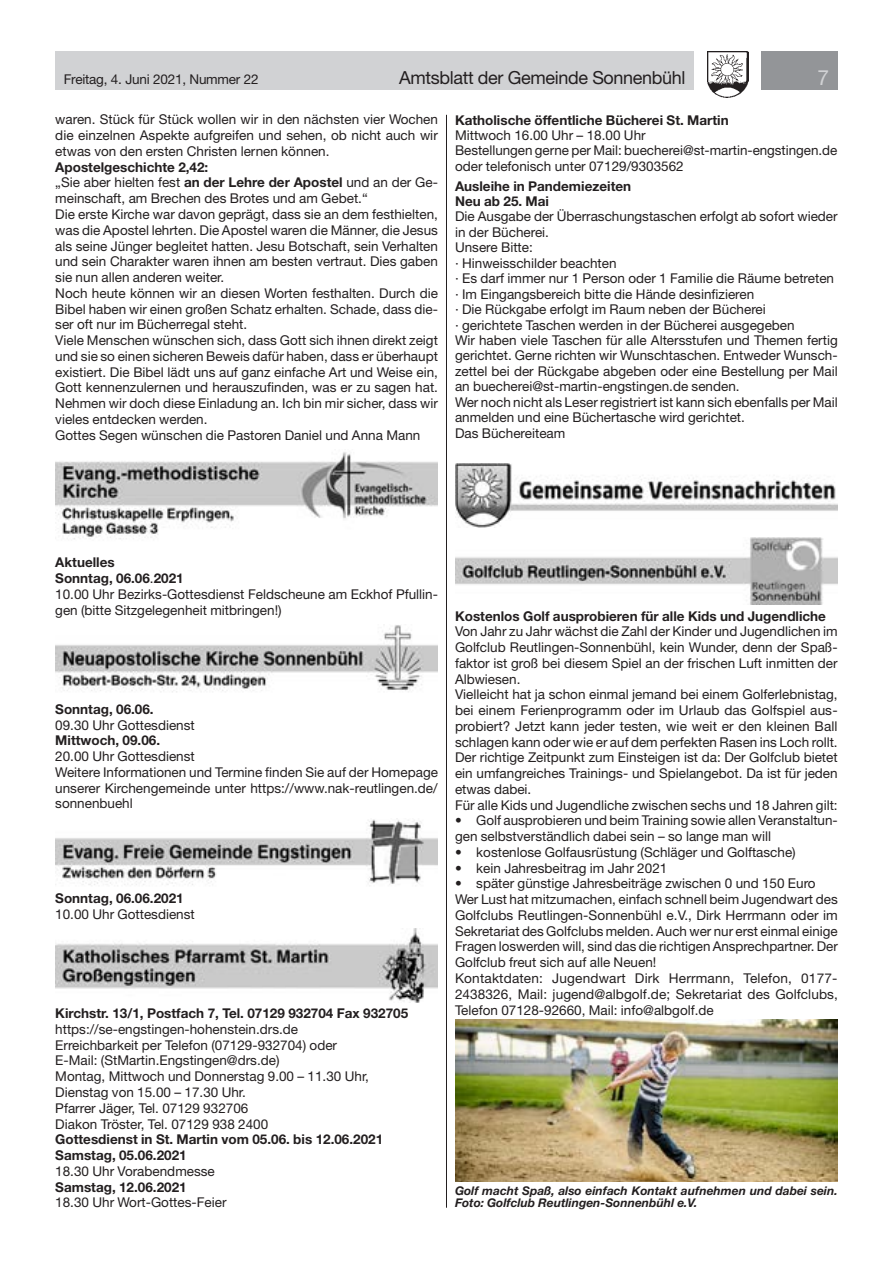
<style>
.page{position:relative;width:893px;height:1263px;background:#fff}
.page>*{position:absolute;margin:0;border:0;box-sizing:border-box;transform-origin:0 0}
.t1{font:21px "Helvetica Neue LT Std";color:#d1d2d4}
.t2{font:18px "Helvetica Neue LT Std";letter-spacing:-.02em;color:#231f20}
.t3{font:13.5px/15.8px "Helvetica Neue LT Std";color:#231f20}
.t4{font:700 13.5px/15.8px "Helvetica Neue LT Std";color:#231f20}
.t5{font:italic 700 12px/12.8px "Helvetica Neue LT Std";color:#231f20}
.s1{font-weight:700}
</style>
<div class="page">
<div style="left:55px;top:51px;width:639px;height:38px;background:#d1d2d4"></div>
<div style="left:761px;top:51px;width:77px;height:38px;background:#939598"></div>
<img style="left:707px;top:51px;width:41px;height:47px">
<img style="left:55px;top:452px;width:383px;height:88px">
<img style="left:55px;top:625px;width:383px;height:67px">
<img style="left:55px;top:818px;width:383px;height:67px">
<img style="left:55px;top:929px;width:383px;height:73px">
<img style="left:455px;top:463px;width:383px;height:64px">
<img style="left:455px;top:537px;width:383px;height:68px">
<img style="left:455px;top:1020px;width:383px;height:161px">
<hr style="left:446px;top:115px;width:1px;height:1093px;background:#231f20">
<p class="t3" style="left:64px;top:71px;width:196px">Freitag, 4. Juni 2021, Nummer 22</p>
<h2 class="t2" style="left:399px;top:67px;width:288px">Amtsblatt der Gemeinde Sonnenbühl</h2>
<h1 class="t1" style="left:817px;top:65px;width:13px">7</h1>
<p class="t3" style="left:55px;top:112px;width:384px;text-align:justify">waren. Stück für Stück wollen wir in den nächsten vier Wochen die einzelnen Aspekte aufgreifen und sehen, ob nicht auch wir etwas von den ersten Christen lernen können.</p>
<p class="t3" style="left:55px;top:159px;width:384px"><span class="s1">Apostelgeschichte 2,42:<br></span>„Sie aber hielten fest <span class="s1">an der Lehre der Apostel</span> und an der Ge&shy;meinschaft, am Brechen des Brotes und am Gebet.“<br>Die erste Kirche war davon geprägt, dass sie an dem festhielten, was die Apostel lehrten. Die Apostel waren die Männer, die Jesus als seine Jünger begleitet hatten. Jesu Botschaft, sein Verhalten und sein Charakter waren ihnen am besten vertraut. Dies gaben sie nun allen anderen weiter.<br>Noch heute können wir an diesen Worten festhalten. Durch die Bibel haben wir einen großen Schatz erhalten. Schade, dass die&shy;ser oft nur im Bücherregal steht.<br>Viele Menschen wünschen sich, dass Gott sich ihnen direkt zeigt und sie so einen sicheren Beweis dafür haben, dass er überhaupt existiert. Die Bibel lädt uns auf ganz einfache Art und Weise ein, Gott kennenzulernen und herauszufinden, was er zu sagen hat.<br>Nehmen wir doch diese Einladung an. Ich bin mir sicher, dass wir vieles entdecken werden.<br>Gottes Segen wünschen die Pastoren Daniel und Anna Mann</p>
<p class="t4" style="left:455px;top:112px;width:275px">Katholische öffentliche Bücherei St. Martin</p>
<p class="t3" style="left:455px;top:127px;width:384px">Mittwoch 16.00 Uhr – 18.00 Uhr<br>Bestellungen gerne per Mail: buecherei@st-martin-engstingen.de oder telefonisch unter 07129/9303562</p>
<p class="t4" style="left:455px;top:178px;width:178px">Ausleihe in Pandemiezeiten<br>Neu ab 25. Mai</p>
<p class="t3" style="left:455px;top:209px;width:384px">Die Ausgabe der Überraschungstaschen erfolgt ab sofort wieder in der Bücherei.<br>Unsere Bitte:<br>· Hinweisschilder beachten<br>· Es darf immer nur 1 Person oder 1 Familie die Räume betreten · Im Eingangsbereich bitte die Hände desinfizieren<br>· Die Rückgabe erfolgt im Raum neben der Bücherei<br>· gerichtete Taschen werden in der Bücherei ausgegeben<br>Wir haben viele Taschen für alle Altersstufen und Themen fertig gerichtet. Gerne richten wir Wunschtaschen. Entweder Wunsch&shy;zettel bei der Rückgabe abgeben oder eine Bestellung per Mail an buecherei@st-martin-engstingen.de senden.<br>Wer noch nicht als Leser registriert ist kann sich ebenfalls per Mail anmelden und eine Büchertasche wird gerichtet.<br>Das Büchereiteam</p>
<p class="t3" style="left:55px;top:554px;width:384px"><span class="s1">Aktuelles<br>Sonntag, 06.06</span>.<span class="s1">2021<br></span>10.00 Uhr Bezirks-Gottesdienst Feldscheune am Eckhof Pfullin&shy;gen (bitte Sitzgelegenheit mitbringen!)</p>
<p class="t4" style="left:55px;top:701px;width:100px">Sonntag, 06.06.</p>
<p class="t3" style="left:55px;top:717px;width:141px">09.30 Uhr Gottesdienst</p>
<p class="t4" style="left:55px;top:732px;width:106px">Mittwoch, 09.06.</p>
<p class="t3" style="left:55px;top:748px;width:384px">20.00 Uhr Gottesdienst<br>Weitere Informationen und Termine finden Sie auf der Homepage unserer Kirchengemeinde unter https://www.nak-reutlingen.de/ sonnenbuehl</p>
<p class="t4" style="left:55px;top:890px;width:130px">Sonntag, 06.06.2021</p>
<p class="t3" style="left:55px;top:906px;width:141px">10.00 Uhr Gottesdienst</p>
<p class="t4" style="left:55px;top:1005px;width:354px">Kirchstr. 13/1, Postfach 7, Tel. 07129 932704 Fax 932705</p>
<p class="t3" style="left:55px;top:1021px;width:315px">https://se-engstingen-hohenstein.drs.de Erreichbarkeit per Telefon (07129-932704) oder E-Mail: (StMartin.Engstingen@drs.de)<br>Montag, Mittwoch und Donnerstag 9.00 – 11.30 Uhr, Dienstag von 15.00 – 17.30 Uhr.<br>Pfarrer Jäger, Tel. 07129 932706<br>Diakon Tröster, Tel. 07129 938 2400</p>
<p class="t4" style="left:55px;top:1131px;width:329px">Gottesdienst in St. Martin vom 05.06. bis 12.06.2021<br>Samstag, 05.06.2021</p>
<p class="t3" style="left:55px;top:1163px;width:161px">18.30 Uhr Vorabendmesse</p>
<p class="t4" style="left:55px;top:1178px;width:133px">Samstag, 12.06.2021</p>
<p class="t3" style="left:55px;top:1194px;width:173px">18.30 Uhr Wort-Gottes-Feier</p>
<p class="t4" style="left:455px;top:608px;width:373px">Kostenlos Golf ausprobieren für alle Kids und Jugendliche</p>
<p class="t3" style="left:455px;top:624px;width:384px">Von Jahr zu Jahr wächst die Zahl der Kinder und Jugendlichen im Golfclub Reutlingen-Sonnenbühl, kein Wunder, denn der Spaß&shy;faktor ist groß bei diesem Spiel an der frischen Luft inmitten der Albwiesen.<br>Vielleicht hat ja schon einmal jemand bei einem Golferlebnistag, bei einem Ferienprogramm oder im Urlaub das Golfspiel aus&shy;probiert? Jetzt kann jeder testen, wie weit er den kleinen Ball schlagen kann oder wie er auf dem perfekten Rasen ins Loch rollt.<br>Der richtige Zeitpunkt zum Einsteigen ist da: Der Golfclub bietet ein umfangreiches Trainings- und Spielangebot. Da ist für jeden etwas dabei.<br>Für alle Kids und Jugendliche zwischen sechs und 18 Jahren gilt:</p>
<p class="t3" style="left:455px;top:813px;width:384px">• Golf ausprobieren und beim Training sowie allen Veranstaltun&shy;gen selbstverständlich dabei sein – so lange man will</p>
<p class="t3" style="left:455px;top:844px;width:342px">• kostenlose Golfausrüstung (Schläger und Golftasche)</p>
<p class="t3" style="left:455px;top:860px;width:214px">• kein Jahresbeitrag im Jahr 2021</p>
<p class="t3" style="left:455px;top:876px;width:384px">• später günstige Jahresbeiträge zwischen 0 und 150 Euro Wer Lust hat mitzumachen, einfach schnell beim Jugendwart des Golfclubs Reutlingen-Sonnenbühl e.V., Dirk Herrmann oder im Sekretariat des Golfclubs melden. Auch wer nur erst einmal einige Fragen loswerden will, sind das die richtigen Ansprechpartner. Der Golfclub freut sich auf alle Neuen!<br>Kontaktdaten: Jugendwart Dirk Herrmann, Telefon, 0177- 2438326, Mail: jugend@albgolf.de; Sekretariat des Golfclubs, Telefon 07128-92660, Mail: info@albgolf.de</p>
<p class="t5" style="left:455px;top:1184px;width:384px">Golf macht Spaß, also einfach Kontakt aufnehmen und dabei sein.<br>Foto: Golfclub Reutlingen-Sonnenbühl e.V.</p>
</div>
